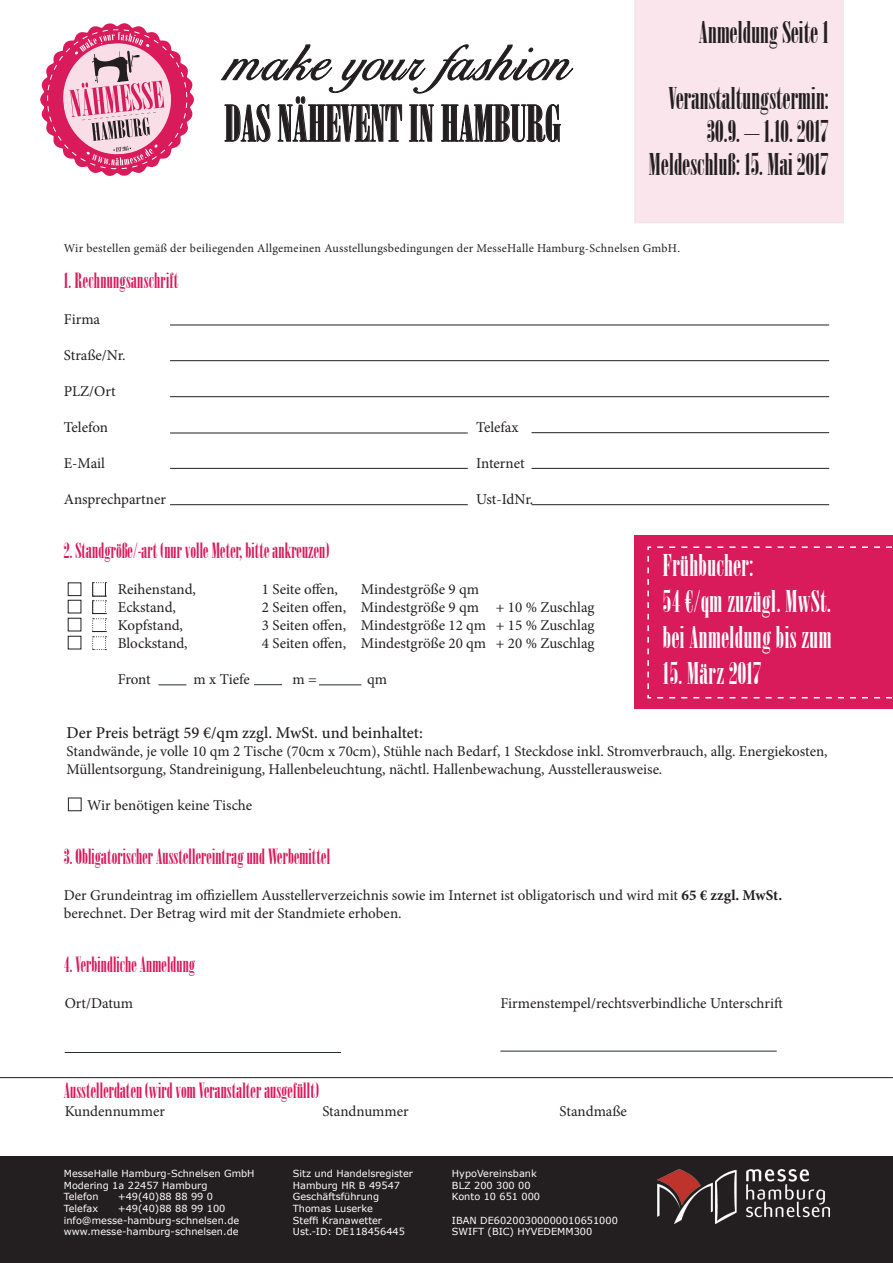
<style>
.page{position:relative;width:893px;height:1263px;background:#fff}
.page>*{position:absolute;margin:0;border:0;box-sizing:border-box;transform-origin:0 0}
.t1{font:300 55.5px "Balladeer";color:#231f20}
.t2{font:49.5px "Onyx";color:#231f20}
.t3{font:30px/33px "Onyx";color:#231f20;text-align:right}
.t4{font:30px/36px "Onyx";letter-spacing:.01em;color:#fff}
.t5{font:21px "Onyx";color:#d91a5b}
.t6{font:500 16.5px "Minion Pro";color:#231f20}
.t7{font:15px/18px "Minion Pro";color:#231f20}
.t8{font:12px "Minion Pro";letter-spacing:.02em;color:#231f20}
.t9{font:9.75px/11.7px "Verdana";color:#fff}
.s1{font-weight:700}
</style>
<div class="page">
<div style="left:0;top:1157px;width:893px;height:106px;background:#231f20"></div>
<img style="left:658px;top:1169px;width:171px;height:55px">
<hr style="left:170px;top:325px;width:659px;height:1px;background:#231f20">
<hr style="left:0;top:1077px;width:893px;height:1px;background:#231f20">
<hr style="left:170px;top:360px;width:659px;height:1px;background:#231f20">
<hr style="left:170px;top:396px;width:659px;height:1px;background:#231f20">
<hr style="left:531px;top:432px;width:298px;height:1px;background:#231f20">
<hr style="left:170px;top:433px;width:298px;height:1px;background:#231f20">
<hr style="left:170px;top:504px;width:298px;height:1px;background:#231f20">
<hr style="left:170px;top:468px;width:298px;height:1px;background:#231f20">
<hr style="left:531px;top:504px;width:298px;height:1px;background:#231f20">
<hr style="left:531px;top:468px;width:298px;height:1px;background:#231f20">
<hr style="left:65px;top:1052px;width:276px;height:1px;background:#282d31">
<hr style="left:500px;top:1051px;width:277px;height:1px;background:#282d31">
<svg style="left:158px;top:684px;width:28px;height:1px"></svg>
<svg style="left:254px;top:684px;width:28px;height:1px"></svg>
<hr style="left:319px;top:684px;width:42px;height:1px;background:#282d31">
<div style="left:68px;top:582px;width:13px;height:14px;border:1px solid #231f20"></div>
<div style="left:68px;top:618px;width:13px;height:13px;border:1px solid #231f20"></div>
<div style="left:68px;top:600px;width:13px;height:13px;border:1px solid #231f20"></div>
<div style="left:68px;top:636px;width:13px;height:13px;border:1px solid #231f20"></div>
<div style="left:68px;top:798px;width:14px;height:13px;border:1px solid #231f20"></div>
<svg style="left:92px;top:582px;width:14px;height:68px"></svg>
<div style="left:635px;top:535px;width:258px;height:173px;background:#d91a5b"></div>
<div style="left:634px;top:0;width:210px;height:223px;background:#fae5ec"></div>
<svg style="left:40px;top:23px;width:154px;height:153px"></svg>
<svg style="left:221px;top:44px;width:352px;height:98px"></svg>
<svg style="left:647px;top:546px;width:246px;height:153px"></svg>
<h1 class="t1" style="left:221px;top:26px;width:346px">make your fashion</h1>
<h2 class="t2" style="left:225px;top:95px;width:338px">DAS NÄHEVENT IN HAMBURG</h2>
<h3 class="t3" style="left:699px;top:16px;width:131px">Anmeldung Seite 1</h3>
<h3 class="t3" style="left:649px;top:82px;width:182px">Veranstaltungstermin:<br>30.9. – 1.10. 2017<br>Meldeschluß: 15. Mai 2017</h3>
<p class="t8" style="left:64px;top:240px;width:618px">Wir bestellen gemäß der beiliegenden Allgemeinen Ausstellungsbedingungen der MesseHalle Hamburg-Schnelsen GmbH.</p>
<h3 class="t5" style="left:64px;top:268px;width:116px">1. Rechnungsanschrift</h3>
<p class="t7" style="left:64px;top:310px;width:38px">Firma</p>
<p class="t7" style="left:64px;top:346px;width:63px">Straße/Nr.</p>
<p class="t7" style="left:64px;top:382px;width:53px">PLZ/Ort</p>
<p class="t7" style="left:64px;top:418px;width:46px">Telefon</p>
<p class="t7" style="left:64px;top:454px;width:43px">E-Mail</p>
<p class="t7" style="left:64px;top:490px;width:104px">Ansprechpartner</p>
<p class="t7" style="left:476px;top:490px;width:59px">Ust-IdNr.</p>
<p class="t7" style="left:476px;top:418px;width:44px">Telefax</p>
<p class="t7" style="left:476px;top:454px;width:50px">Internet</p>
<h3 class="t5" style="left:64px;top:538px;width:267px">2. Standgröße/-art (nur volle Meter, bitte ankreuzen)</h3>
<p class="t7" style="left:118px;top:580px;width:80px">Reihenstand,</p>
<p class="t7" style="left:262px;top:580px;width:78px">1 Seite offen,</p>
<p class="t7" style="left:361px;top:580px;width:120px">Mindestgröße 9 qm</p>
<p class="t7" style="left:118px;top:598px;width:60px">Eckstand,</p>
<p class="t7" style="left:262px;top:598px;width:334px">2 Seiten offen, Mindestgröße 9 qm + 10 % Zuschlag</p>
<p class="t7" style="left:118px;top:616px;width:67px">Kopfstand,</p>
<p class="t7" style="left:262px;top:616px;width:334px">3 Seiten offen, Mindestgröße 12 qm + 15 % Zuschlag</p>
<p class="t7" style="left:118px;top:634px;width:71px">Blockstand,</p>
<p class="t7" style="left:262px;top:634px;width:334px">4 Seiten offen, Mindestgröße 20 qm + 20 % Zuschlag</p>
<p class="t7" style="left:118px;top:670px;width:35px">Front</p>
<p class="t7" style="left:194px;top:670px;width:58px">m x Tiefe</p>
<p class="t7" style="left:292px;top:670px;width:26px">m =</p>
<p class="t7" style="left:367px;top:670px;width:21px">qm</p>
<h3 class="t4" style="left:663px;top:547px;width:170px">Frühbucher:<br>54 €/qm zuzügl. MwSt. bei Anmeldung bis zum</h3>
<h3 class="t4" style="left:663px;top:655px;width:100px">15. März 2017</h3>
<p class="t6" style="left:67px;top:722px;width:358px">Der Preis beträgt 59 €/qm zzgl. MwSt. und beinhaltet:</p>
<p class="t7" style="left:67px;top:742px;width:762px">Standwände, je volle 10 qm 2 Tische (70cm x 70cm), Stühle nach Bedarf, 1 Steckdose inkl. Stromverbrauch, allg. Energiekosten,<br>Müllentsorgung, Standreinigung, Hallenbeleuchtung, nächtl. Hallenbewachung, Ausstellerausweise.</p>
<p class="t7" style="left:87px;top:796px;width:167px">Wir benötigen keine Tische</p>
<h3 class="t5" style="left:64px;top:844px;width:268px">3. Obligatorischer Ausstellereintrag und Werbemittel</h3>
<p class="t7" style="left:64px;top:886px;width:720px">Der Grundeintrag im offiziellem Ausstellerverzeichnis sowie im Internet ist obligatorisch und wird mit <span class="s1">65 € zzgl. MwSt. </span>berechnet. Der Betrag wird mit der Standmiete erhoben.</p>
<h3 class="t5" style="left:64px;top:952px;width:133px">4. Verbindliche Anmeldung</h3>
<p class="t7" style="left:65px;top:994px;width:70px">Ort/Datum</p>
<h3 class="t5" style="left:64px;top:1078px;width:257px">Ausstellerdaten (wird vom Veranstalter ausgefüllt)</h3>
<p class="t7" style="left:500px;top:994px;width:284px">Firmenstempel/rechtsverbindliche Unterschrift</p>
<p class="t7" style="left:65px;top:1102px;width:102px">Kundennummer</p>
<p class="t7" style="left:322px;top:1102px;width:88px">Standnummer</p>
<p class="t7" style="left:560px;top:1102px;width:69px">Standmaße</p>
<p class="t9" style="left:64px;top:1167px;width:192px">MesseHalle Hamburg-Schnelsen GmbH<br>Modering 1a 22457 Hamburg<br>Telefon</p>
<p class="t9" style="left:118px;top:1191px;width:97px">+49(40)88 88 99 0</p>
<p class="t9" style="left:64px;top:1202px;width:36px">Telefax</p>
<p class="t9" style="left:64px;top:1202px;width:177px;text-indent:54px">+49(40)88 88 99 100 info@messe-hamburg-schnelsen.de www.messe-hamburg-schnelsen.de</p>
<p class="t9" style="left:293px;top:1167px;width:122px">Sitz und Handelsregister<br>Hamburg HR B 49547<br>Geschäftsführung<br>Thomas Luserke<br>Steffi Kranawetter<br>Ust.-ID: DE118456445</p>
<p class="t9" style="left:452px;top:1167px;width:90px">HypoVereinsbank<br>BLZ 200 300 00<br>Konto 10 651 000</p>
<p class="t9" style="left:452px;top:1214px;width:167px">IBAN DE60200300000010651000<br>SWIFT (BIC) HYVEDEMM300</p>
</div>
